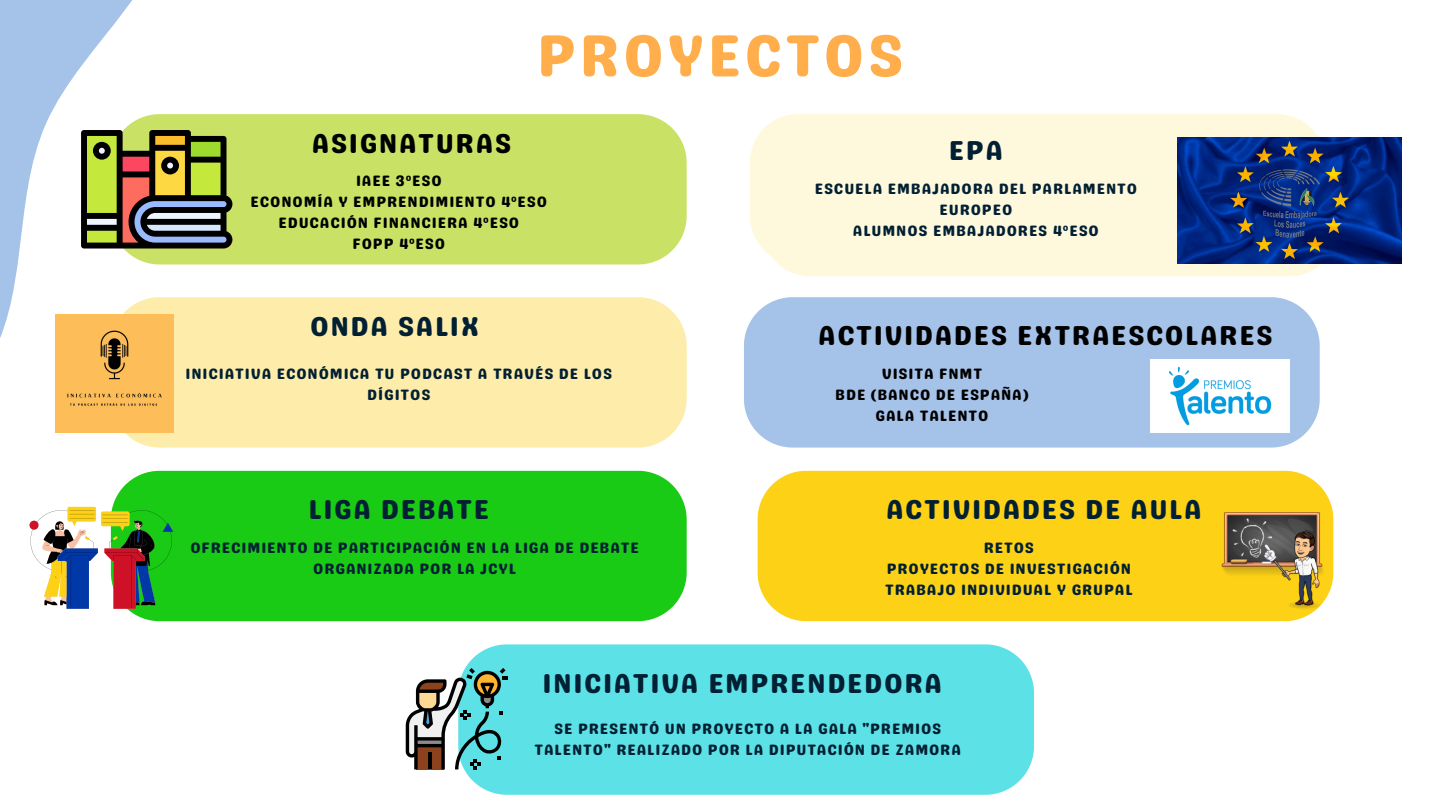
<style>
.page{position:relative;width:1440px;height:810px;background:#fff}
.page>*{position:absolute;margin:0;border:0;box-sizing:border-box;transform-origin:0 0}
.t1{font:59.3px "Genty Sans";letter-spacing:.055em;color:#ffae4b}
.t2{font:27.3px "Genty Sans";letter-spacing:.055em;color:#022033}
.t3{font:27.3px "Genty Sans";letter-spacing:.055em;color:#000}
.t4{font:15px/21px "Genty Sans";letter-spacing:.055em;color:#022033;text-align:center}
.t5{font:15px "Genty Sans";letter-spacing:.055em;color:#000}
</style>
<div class="page">
<svg style="left:0;top:0;width:363px;height:622px"></svg>
<div style="left:111px;top:114px;width:576px;height:150px;background:#c9e265"></div>
<svg style="left:750px;top:114px;width:559px;height:133px;background:#fef9e0"></svg>
<div style="left:111px;top:297px;width:576px;height:151px;background:#feedaa"></div>
<div style="left:111px;top:471px;width:576px;height:150px;background:#19cb15"></div>
<div style="left:744px;top:297px;width:576px;height:151px;background:#a5c2e9"></div>
<img style="left:56px;top:315px;width:118px;height:118px">
<svg style="left:30px;top:507px;width:143px;height:102px"></svg>
<div style="left:758px;top:471px;width:575px;height:150px;background:#fcd116"></div>
<div style="left:458px;top:644px;width:576px;height:151px;background:#5ce1e6"></div>
<svg style="left:406px;top:668px;width:102px;height:101px"></svg>
<img style="left:1216px;top:500px;width:112px;height:111px">
<svg style="left:81px;top:130px;width:151px;height:119px;background:#75733f"></svg>
<div style="left:762px;top:126px;width:576px;height:150px;background:#fef9dd"></div>
<img style="left:1178px;top:137px;width:223px;height:126px">
<img style="left:1150px;top:359px;width:140px;height:74px">
<p class="t1" style="left:537px;top:20px;width:368px">PROYECTOS</p>
<p class="t3" style="left:312px;top:127px;width:201px">ASIGNATURAS</p>
<p class="t5" style="left:356px;top:172px;width:87px">IAEE 3ºESO</p>
<p class="t5" style="left:251px;top:193px;width:298px">ECONOMÍA Y EMPRENDIMIENTO 4ºESO</p>
<p class="t5" style="left:278px;top:214px;width:242px">EDUCACIÓN FINANCIERA 4ºESO</p>
<h1 class="t5" style="left:353px;top:235px;width:94px">FOPP 4ºESO</h1>
<h2 class="t2" style="left:949px;top:134px;width:56px">EPA</h2>
<p class="t4" style="left:815px;top:178px;width:324px">ESCUELA EMBAJADORA DEL PARLAMENTO<br>EUROPEO</p>
<p class="t4" style="left:853px;top:220px;width:248px">ALUMNOS EMBAJADORES 4ºESO</p>
<h2 class="t2" style="left:310px;top:310px;width:171px">ONDA SALIX</h2>
<p class="t3" style="left:818px;top:319px;width:456px">ACTIVIDADES EXTRAESCOLARES</p>
<p class="t4" style="left:186px;top:364px;width:428px">INICIATIVA ECONÓMICA TU PODCAST A TRAVÉS DE LOS<br>DÍGITOS</p>
<p class="t2" style="left:309px;top:493px;width:182px">LIGA DEBATE</p>
<h2 class="t4" style="left:190px;top:537px;width:450px">OFRECIMIENTO DE PARTICIPACIÓN EN LA LIGA DE DEBATE<br>ORGANIZADA POR LA JCYL</h2>
<p class="t5" style="left:882px;top:365px;width:102px">VISITA FNMT</p>
<p class="t5" style="left:835px;top:386px;width:195px">BDE (BANCO DE ESPAÑA)</p>
<p class="t5" style="left:876px;top:407px;width:115px">GALA TALENTO</p>
<p class="t2" style="left:886px;top:493px;width:317px">ACTIVIDADES DE AULA</p>
<h2 class="t4" style="left:984px;top:537px;width:52px">RETOS</h2>
<p class="t4" style="left:887px;top:558px;width:246px">PROYECTOS DE INVESTIGACIÓN</p>
<p class="t4" style="left:885px;top:579px;width:249px">TRABAJO INDIVIDUAL Y GRUPAL</p>
<p class="t2" style="left:652px;top:652px;width:182px">LIGA DEBATE</p>
<p class="t2" style="left:543px;top:667px;width:401px">INICIATIVA EMPRENDEDORA</p>
<p class="t4" style="left:535px;top:718px;width:428px">SE PRESENTÓ UN PROYECTO A LA GALA "PREMIOS<br>TALENTO" REALIZADO POR LA DIPUTACIÓN DE ZAMORA</p>
</div>
